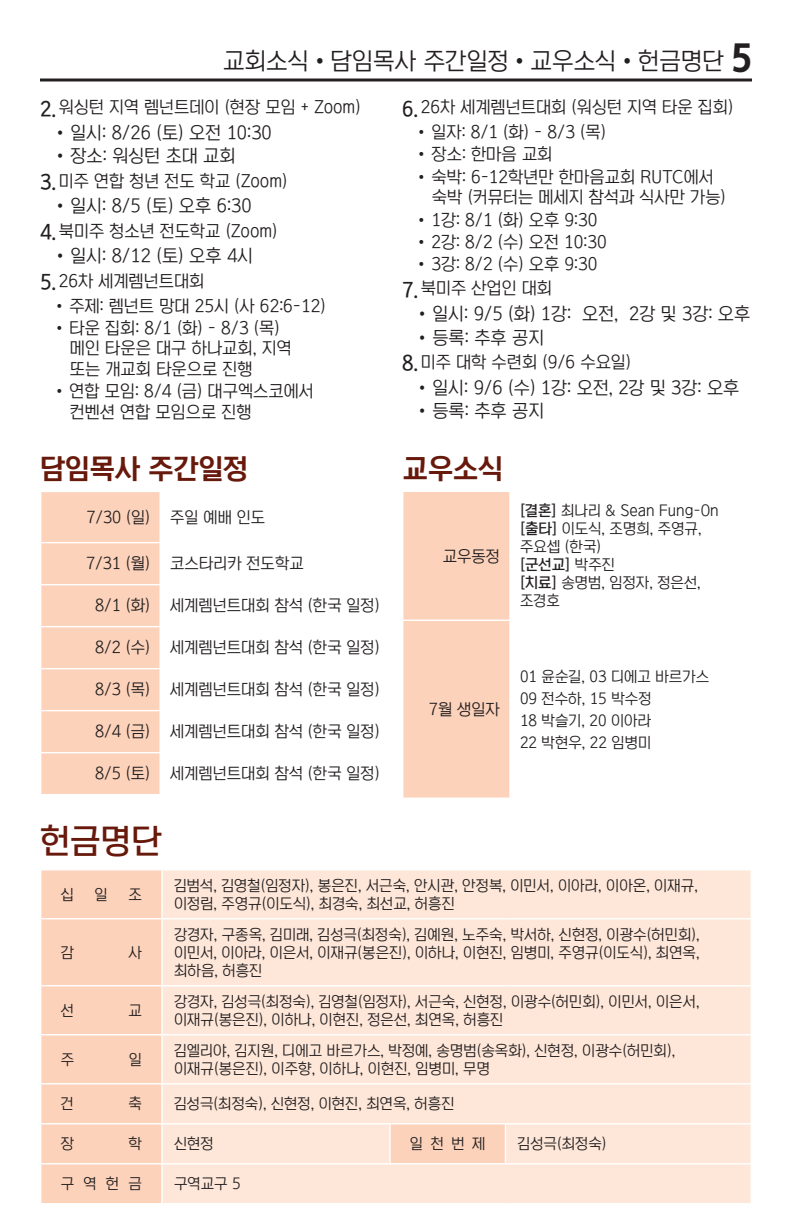
<style>
.page{position:relative;width:792px;height:1224px;background:#fff}
.page>*{position:absolute;margin:0;border:0;box-sizing:border-box;transform-origin:0 0}
.t1{font:34px "Korean TITGD2 R";color:#67190b}
.t2{font:28px "Korean TITGD3 R";color:#67190b}
.t3{font:24px "Korean TITGD1 R";color:#231f20}
.t4{font:18px "Korean TITGD1 R";color:#231f20}
.t5{font:17px/20.4px "Korean TITGD1 R";color:#231f20}
.t6{font:16px "Korean TITGD1 R";color:#231f20}
.t7{font:15px/18px "Korean TITGD1 R";color:#231f20}
.t8{font:15px "Korean TITGD2 R";color:#231f20}
.s1{font-family:"Korean TITGD4 R";font-size:36px}
.s2{font-family:"Korean TITGD2 R";font-size:20px}
.s3{font-family:"Korean TITGD2 R"}
.s4{font-family:"Korean TITGD1 R"}
</style>
<div class="page">
<hr style="left:40px;top:79px;width:712px;height:3px;background:#231f20">
<div style="left:41px;top:492px;width:119px;height:302px;background:#fcd2ba"></div>
<hr style="left:40px;top:542px;width:120px;height:1px;background:#fff">
<hr style="left:40px;top:584px;width:120px;height:1px;background:#fff">
<hr style="left:40px;top:626px;width:120px;height:1px;background:#fff">
<hr style="left:40px;top:668px;width:120px;height:1px;background:#fff">
<hr style="left:40px;top:710px;width:120px;height:1px;background:#fff">
<hr style="left:40px;top:752px;width:120px;height:1px;background:#fff">
<div style="left:403px;top:492px;width:106px;height:306px;background:#fcd2ba"></div>
<hr style="left:402px;top:620px;width:108px;height:1px;background:#fff">
<div style="left:41px;top:870px;width:120px;height:333px;background:#fcd2ba"></div>
<div style="left:163px;top:870px;width:588px;height:333px;background:#fee7d9"></div>
<hr style="left:40px;top:918px;width:122px;height:1px;background:#fff">
<hr style="left:40px;top:985px;width:122px;height:1px;background:#fff">
<hr style="left:40px;top:1034px;width:122px;height:1px;background:#fff">
<hr style="left:40px;top:1083px;width:122px;height:1px;background:#fff">
<hr style="left:389px;top:1124px;width:2px;height:39px;background:#fff">
<hr style="left:40px;top:1163px;width:122px;height:1px;background:#fff">
<hr style="left:162px;top:918px;width:228px;height:1px;background:#fff">
<hr style="left:390px;top:918px;width:116px;height:1px;background:#fff">
<hr style="left:506px;top:918px;width:246px;height:1px;background:#fff">
<hr style="left:162px;top:985px;width:228px;height:1px;background:#fff">
<hr style="left:390px;top:985px;width:116px;height:1px;background:#fff">
<hr style="left:506px;top:985px;width:246px;height:1px;background:#fff">
<hr style="left:162px;top:1034px;width:228px;height:1px;background:#fff">
<hr style="left:390px;top:1034px;width:116px;height:1px;background:#fff">
<hr style="left:506px;top:1034px;width:246px;height:1px;background:#fff">
<hr style="left:162px;top:1083px;width:228px;height:1px;background:#fff">
<hr style="left:390px;top:1083px;width:116px;height:1px;background:#fff">
<hr style="left:506px;top:1083px;width:246px;height:1px;background:#fff">
<hr style="left:40px;top:1123px;width:122px;height:1px;background:#fff">
<hr style="left:162px;top:1123px;width:228px;height:1px;background:#fff">
<hr style="left:390px;top:1123px;width:116px;height:1px;background:#fff">
<hr style="left:506px;top:1123px;width:246px;height:1px;background:#fff">
<hr style="left:505px;top:1124px;width:1px;height:39px;background:#fff">
<hr style="left:162px;top:1163px;width:228px;height:1px;background:#fff">
<hr style="left:390px;top:1163px;width:116px;height:1px;background:#fff">
<hr style="left:506px;top:1163px;width:246px;height:1px;background:#fff">
<h3 class="t3" style="left:223px;top:48px;width:530px">교회소식•담임목사 주간일정•교우소식•헌금명단 <span class="s1">5</span></h3>
<p class="t5" style="left:40px;top:97px;width:322px"><span class="s2">2.</span>워싱턴 지역 렘넌트데이 (현장 모임 + Zoom)</p>
<p class="t4" style="left:52px;top:123px;width:221px">•일시: 8/26 (토) 오전 10:30</p>
<p class="t4" style="left:52px;top:146px;width:185px">•장소: 워싱턴 초대 교회</p>
<p class="t5" style="left:40px;top:171px;width:249px"><span class="s2">3.</span> 미주 연합 청년 전도 학교 (Zoom)</p>
<p class="t4" style="left:52px;top:196px;width:201px">•일시: 8/5 (토) 오후 6:30</p>
<p class="t5" style="left:40px;top:221px;width:239px"><span class="s2">4.</span>북미주 청소년 전도학교 (Zoom)</p>
<p class="t4" style="left:52px;top:246px;width:203px">•일시: 8/12 (토) 오후 4시</p>
<p class="t5" style="left:40px;top:271px;width:166px"><span class="s2">5.</span> 26차 세계렘넌트대회</p>
<p class="t5" style="left:52px;top:295px;width:275px">•주제: 렘넌트 망대 25시 (사 62:6-12)</p>
<p class="t5" style="left:70px;top:318px;width:223px;text-indent:-18px">•타운 집회: 8/1 (화) - 8/3 (목) 메인 타운은 대구 하나교회, 지역 또는 개교회 타운으로 진행</p>
<p class="t5" style="left:70px;top:381px;width:245px;text-indent:-18px">•연합 모임: 8/4 (금) 대구엑스코에서 컨벤션 연합 모임으로 진행</p>
<h2 class="t2" style="left:40px;top:454px;width:210px">담임목사 주간일정</h2>
<p class="t6" style="left:86px;top:509px;width:65px">7/30 (일)</p>
<p class="t6" style="left:170px;top:509px;width:97px">주일 예배 인도</p>
<p class="t6" style="left:86px;top:555px;width:66px">7/31 (월)</p>
<p class="t6" style="left:170px;top:555px;width:135px">코스타리카 전도학교</p>
<p class="t6" style="left:95px;top:597px;width:57px">8/1 (화)</p>
<p class="t6" style="left:170px;top:597px;width:211px">세계렘넌트대회 참석 (한국 일정)</p>
<p class="t6" style="left:95px;top:639px;width:57px">8/2 (수)</p>
<p class="t6" style="left:170px;top:639px;width:211px">세계렘넌트대회 참석 (한국 일정)</p>
<p class="t6" style="left:95px;top:681px;width:57px">8/3 (목)</p>
<p class="t6" style="left:170px;top:681px;width:211px">세계렘넌트대회 참석 (한국 일정)</p>
<p class="t6" style="left:95px;top:723px;width:57px">8/4 (금)</p>
<p class="t6" style="left:170px;top:723px;width:211px">세계렘넌트대회 참석 (한국 일정)</p>
<p class="t6" style="left:95px;top:765px;width:57px">8/5 (토)</p>
<p class="t6" style="left:170px;top:765px;width:211px">세계렘넌트대회 참석 (한국 일정)</p>
<p class="t5" style="left:402px;top:97px;width:333px"><span class="s2">6.</span> 26차 세계렘넌트대회 (워싱턴 지역 타운 집회)</p>
<p class="t5" style="left:414px;top:122px;width:194px">•일자: 8/1 (화) - 8/3 (목)</p>
<p class="t5" style="left:414px;top:144px;width:140px">•장소: 한마음 교회</p>
<p class="t5" style="left:432px;top:167px;width:295px;text-indent:-18px">•숙박: 6-12학년만 한마음교회 RUTC에서 숙박 (커뮤터는 메세지 참석과 식사만 가능)</p>
<p class="t5" style="left:414px;top:210px;width:185px">•1강: 8/1 (화) 오후 9:30</p>
<p class="t5" style="left:414px;top:232px;width:194px">•2강: 8/2 (수) 오전 10:30</p>
<p class="t5" style="left:402px;top:253px;width:197px;line-height:23.8px;text-indent:12px">•3강: 8/2 (수) 오후 9:30<br><span class="s2">7.</span>북미주 산업인 대회</p>
<p class="t4" style="left:414px;top:304px;width:338px">•일시: 9/5 (화) 1강: 오전, 2강 및 3강: 오후</p>
<p class="t4" style="left:414px;top:328px;width:132px">•등록: 추후 공지</p>
<p class="t5" style="left:402px;top:352px;width:231px"><span class="s2">8.</span> 미주 대학 수련회 (9/6 수요일)</p>
<p class="t4" style="left:414px;top:378px;width:327px">•일시: 9/6 (수) 1강: 오전, 2강 및 3강: 오후</p>
<p class="t4" style="left:414px;top:401px;width:132px">•등록: 추후 공지</p>
<h2 class="t2" style="left:403px;top:454px;width:102px">교우소식</h2>
<p class="t7" style="left:520px;top:502px;width:200px"><span class="s3">[결혼]</span> 최나리 &amp; Sean Fung-On <span class="s3">[출타]</span> 이도식, 조명희, 주영규, 주요셉 (한국)</p>
<p class="t8" style="left:520px;top:557px;width:97px">[군선교] <span class="s4">박주진</span></p>
<p class="t7" style="left:520px;top:574px;width:182px"><span class="s3">[치료]</span> 송명범, 임정자, 정은선, 조경호</p>
<p class="t6" style="left:443px;top:547px;width:59px">교우동정</p>
<p class="t7" style="left:520px;top:665px;width:191px;line-height:22px">01 윤순길, 03 디에고 바르가스<br>09 전수하, 15 박수정<br>18 박슬기, 20 이아라<br>22 박현우, 22 임병미</p>
<p class="t6" style="left:429px;top:701px;width:73px">7월 생일자</p>
<h1 class="t1" style="left:40px;top:822px;width:123px">헌금명단</h1>
<p class="t7" style="left:61px;top:885px;width:15px">십</p>
<p class="t7" style="left:95px;top:885px;width:15px">일</p>
<p class="t7" style="left:129px;top:885px;width:15px">조</p>
<p class="t7" style="left:174px;top:876px;width:525px">김범석, 김영철(임정자), 봉은진, 서근숙, 안시관, 안정복, 이민서, 이아라, 이아온, 이재규, 이정림, 주영규(이도식), 최경숙, 최선교, 허흥진</p>
<p class="t7" style="left:61px;top:943px;width:15px">감</p>
<p class="t7" style="left:128px;top:943px;width:15px">사</p>
<p class="t7" style="left:174px;top:925px;width:527px;text-align:justify">강경자, 구종옥, 김미래, 김성극(최정숙), 김예원, 노주숙, 박서하, 신현정, 이광수(허민회), 이민서, 이아라, 이은서, 이재규(봉은진), 이하나, 이현진, 임병미, 주영규(이도식), 최연옥, 최하음, 허흥진</p>
<p class="t7" style="left:61px;top:1001px;width:15px">선</p>
<p class="t7" style="left:128px;top:1001px;width:15px">교</p>
<p class="t7" style="left:174px;top:992px;width:527px">강경자, 김성극(최정숙), 김영철(임정자), 서근숙, 신현정, 이광수(허민회), 이민서, 이은서, 이재규(봉은진), 이하나, 이현진, 정은선, 최연옥, 허흥진</p>
<p class="t7" style="left:61px;top:1050px;width:15px">주</p>
<p class="t7" style="left:129px;top:1050px;width:15px">일</p>
<p class="t7" style="left:174px;top:1041px;width:503px">김엘리야, 김지원, 디에고 바르가스, 박정예, 송명범(송옥화), 신현정, 이광수(허민회), 이재규(봉은진), 이주향, 이하나, 이현진, 임병미, 무명</p>
<p class="t7" style="left:61px;top:1095px;width:14px">건</p>
<p class="t7" style="left:128px;top:1095px;width:15px">축</p>
<p class="t7" style="left:174px;top:1095px;width:282px">김성극(최정숙), 신현정, 이현진, 최연옥, 허흥진</p>
<p class="t7" style="left:61px;top:1135px;width:15px">장</p>
<p class="t7" style="left:128px;top:1135px;width:15px">학</p>
<p class="t7" style="left:174px;top:1135px;width:41px">신현정</p>
<p class="t7" style="left:410px;top:1135px;width:77px">일천번제</p>
<p class="t7" style="left:518px;top:1135px;width:91px">김성극(최정숙)</p>
<p class="t7" style="left:61px;top:1175px;width:83px">구역헌금</p>
<p class="t7" style="left:174px;top:1175px;width:68px">구역교구 5</p>
</div>
